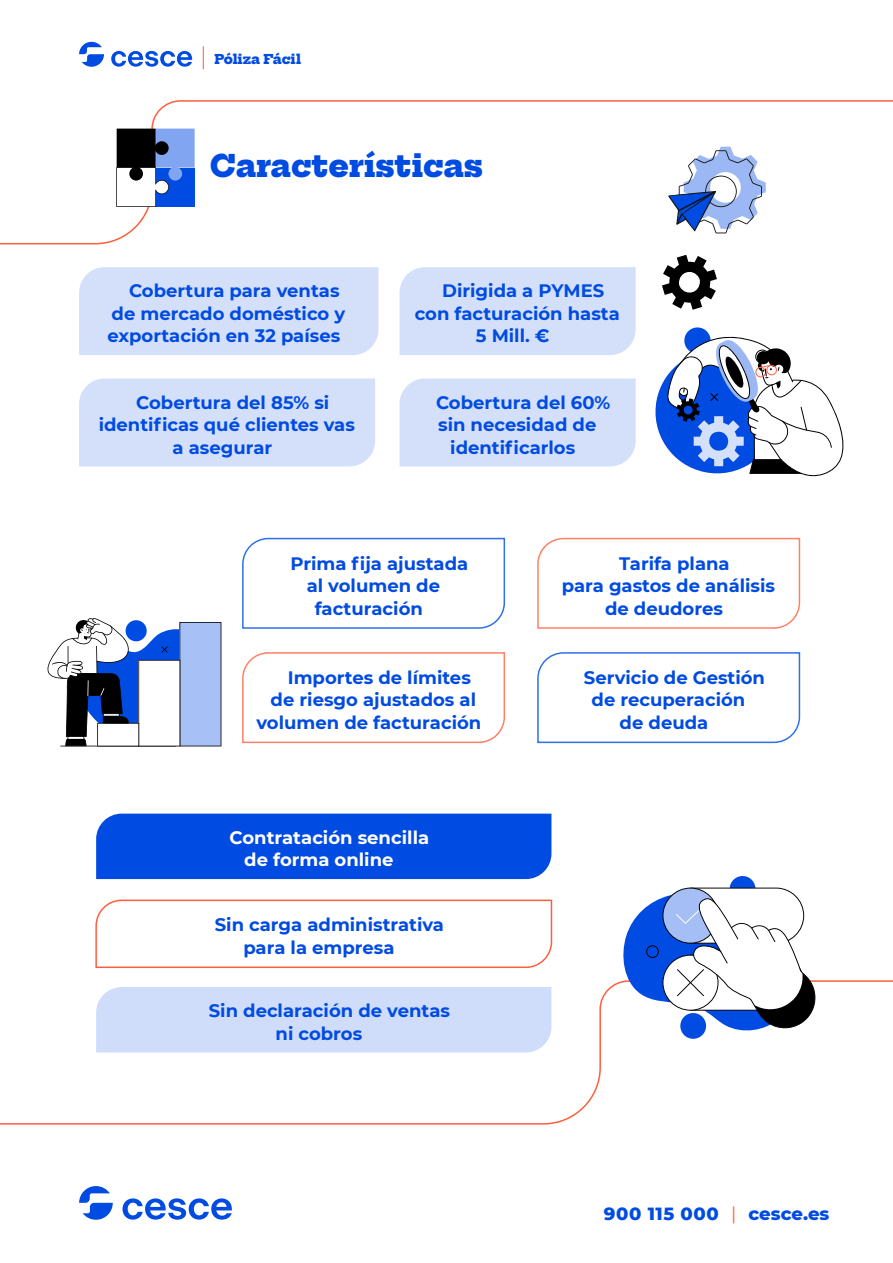
<style>
.page{position:relative;width:893px;height:1263px;background:#fff}
.page>*{position:absolute;margin:0;border:0;box-sizing:border-box;transform-origin:0 0}
.t1{font:200 30.15px "Hepta Slab";color:#004be2}
.t2{font:700 18px/22.5px "Montserrat";color:#004be2}
.t3{font:700 18px/22.5px "Montserrat";color:#fff}
.t4{font:800 18px "Montserrat";letter-spacing:.03em;color:#004be2}
.t5{font:200 13.2px "Hepta Slab";color:#004be2}
.s1{font-weight:400;color:#ff5e3c}
</style>
<div class="page">
<svg style="left:0;top:100px;width:893px;height:145px"></svg>
<svg style="left:0;top:980px;width:893px;height:145px"></svg>
<svg style="left:123px;top:1198px;width:109px;height:22px"></svg>
<svg style="left:79px;top:1186px;width:34px;height:34px"></svg>
<svg style="left:111px;top:51px;width:81px;height:16px"></svg>
<svg style="left:79px;top:42px;width:25px;height:25px"></svg>
<svg style="left:203px;top:46px;width:1px;height:23px"></svg>
<div style="left:79px;top:267px;width:299px;height:88px;background:#d4e0fa"></div>
<div style="left:399px;top:267px;width:237px;height:88px;background:#d4e0fa"></div>
<div style="left:96px;top:814px;width:455px;height:65px;background:#004be2"></div>
<svg style="left:95px;top:899px;width:458px;height:69px"></svg>
<div style="left:96px;top:987px;width:455px;height:65px;background:#cfdcfa"></div>
<svg style="left:242px;top:537px;width:264px;height:92px"></svg>
<svg style="left:537px;top:537px;width:264px;height:92px"></svg>
<svg style="left:242px;top:652px;width:264px;height:92px"></svg>
<svg style="left:537px;top:652px;width:264px;height:92px"></svg>
<div style="left:79px;top:378px;width:296px;height:88px;background:#d4e0fa"></div>
<hr style="left:60px;top:746px;width:116px;height:1px;background:#000">
<svg style="left:47px;top:618px;width:174px;height:128px"></svg>
<svg style="left:662px;top:255px;width:55px;height:55px"></svg>
<svg style="left:116px;top:129px;width:79px;height:78px"></svg>
<svg style="left:668px;top:147px;width:98px;height:86px"></svg>
<svg style="left:655px;top:327px;width:189px;height:150px"></svg>
<svg style="left:620px;top:876px;width:200px;height:164px"></svg>
<div style="left:399px;top:378px;width:237px;height:88px;background:#d4e0fa"></div>
<p class="t5" style="left:214px;top:48px;width:88px">Póliza Fácil</p>
<h1 class="t1" style="left:210px;top:140px;width:274px">Características</h1>
<p class="t2" style="left:107px;top:279px;width:239px;text-indent:22px">Cobertura para ventas de mercado doméstico y exportación en 32 países</p>
<p class="t2" style="left:442px;top:279px;width:164px">Dirigida a PYMES</p>
<p class="t2" style="left:415px;top:301px;width:207px">con facturación hasta</p>
<p class="t2" style="left:476px;top:324px;width:75px">5 Mill. €</p>
<p class="t2" style="left:136px;top:390px;width:195px">Cobertura del 85% si</p>
<p class="t2" style="left:99px;top:413px;width:258px">identificas qué clientes vas</p>
<p class="t2" style="left:173px;top:435px;width:101px">a asegurar</p>
<p class="t2" style="left:436px;top:390px;width:176px">Cobertura del 60%</p>
<p class="t2" style="left:438px;top:413px;width:160px">sin necesidad de</p>
<p class="t2" style="left:450px;top:435px;width:126px">identificarlos</p>
<p class="t2" style="left:290px;top:551px;width:179px">Prima fija ajustada</p>
<p class="t2" style="left:307px;top:573px;width:135px">al volumen de</p>
<p class="t2" style="left:315px;top:596px;width:110px">facturación</p>
<p class="t2" style="left:288px;top:665px;width:185px">Importes de límites</p>
<p class="t2" style="left:271px;top:688px;width:207px">de riesgo ajustados al</p>
<p class="t2" style="left:256px;top:710px;width:226px">volumen de facturación</p>
<p class="t3" style="left:244px;top:825px;width:186px;text-indent:-15px">Contratación sencilla de forma online</p>
<p class="t2" style="left:243px;top:913px;width:202px;text-indent:-29px">Sin carga administrativa para la empresa</p>
<p class="t2" style="left:276px;top:999px;width:176px;text-indent:-67px">Sin declaración de ventas ni cobros</p>
<p class="t2" style="left:619px;top:551px;width:112px">Tarifa plana</p>
<p class="t2" style="left:562px;top:573px;width:215px">para gastos de análisis</p>
<p class="t2" style="left:605px;top:596px;width:119px">de deudores</p>
<p class="t2" style="left:584px;top:665px;width:183px">Servicio de Gestión</p>
<p class="t2" style="left:592px;top:688px;width:155px">de recuperación</p>
<p class="t2" style="left:620px;top:710px;width:90px">de deuda</p>
<p class="t4" style="left:604px;top:1201px;width:227px">900 115 000 <span class="s1">|</span> cesce.es</p>
</div>
